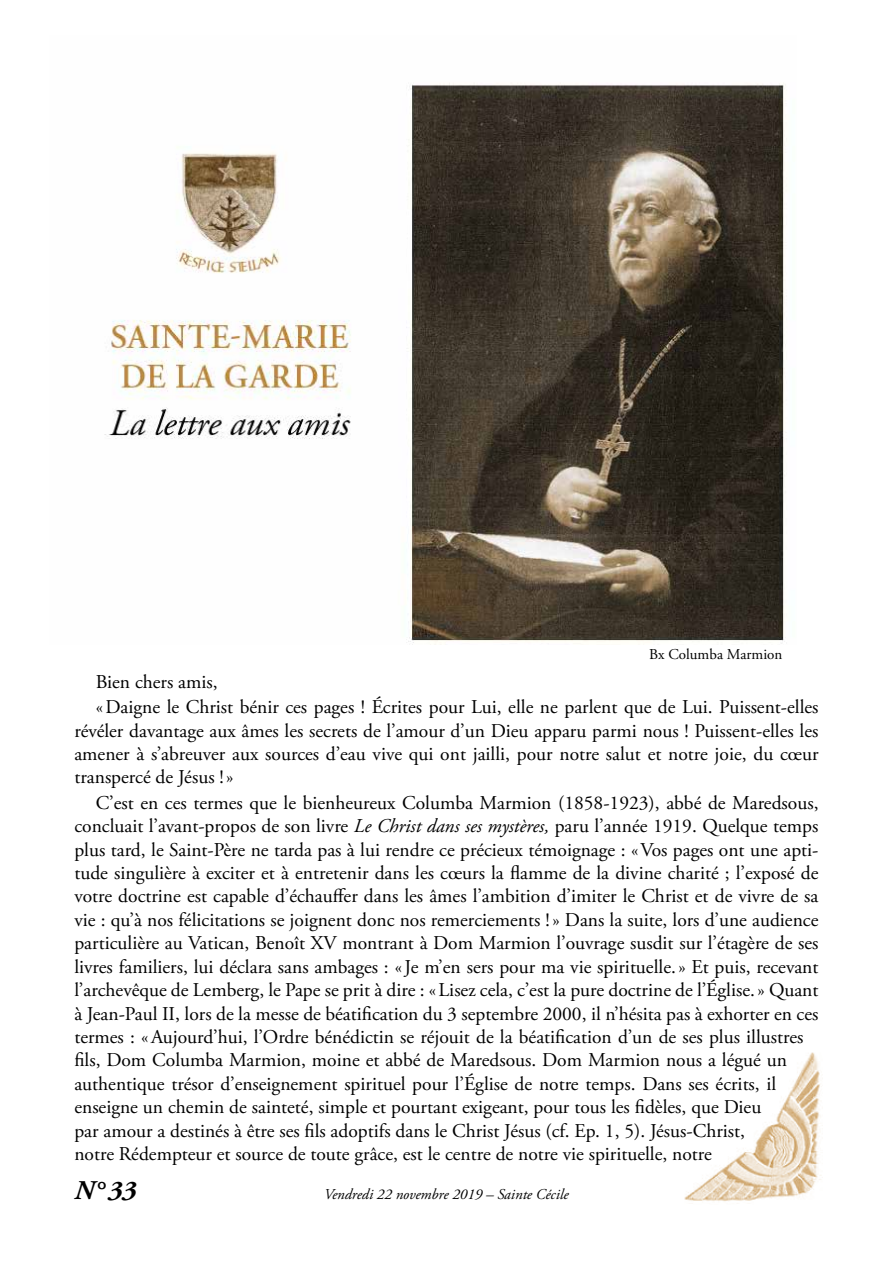
<style>
.page{position:relative;width:893px;height:1263px;background:#fff}
.page>*{position:absolute;margin:0;border:0;box-sizing:border-box;transform-origin:0 0}
.t1{font:italic 700 27px "Adobe Garamond Pro";color:#000}
.t2{font:19.5px/23.4px "Adobe Garamond Pro";color:#000}
.t3{font:italic 15px "Adobe Garamond Pro";color:#000}
.t4{font:15px "Adobe Garamond Pro";color:#000}
.s1{font-style:italic}
</style>
<div class="page">
<img style="left:684px;top:1052px;width:139px;height:150px">
<img style="left:104px;top:83px;width:683px;height:562px">
<p class="t4" style="left:649px;top:646px;width:135px">Bx Columba Marmion</p>
<p class="t2" style="left:96px;top:669px;width:724px;line-height:25.5px">Bien chers amis,<br>«Daigne le Christ bénir ces pages ! Écrites pour Lui, elle ne parlent que de Lui. Puissent-elles</p>
<p class="t2" style="left:74px;top:719px;width:746px;text-align:justify">révéler davantage aux âmes les secrets de l’amour d’un Dieu apparu parmi nous ! Puissent-elles les amener à s’abreuver aux sources d’eau vive qui ont jailli, pour notre salut et notre joie, du cœur transpercé de Jésus !»</p>
<p class="t2" style="left:74px;top:792px;width:746px;text-indent:21px">C’est en ces termes que le bienheureux Columba Marmion (1858-1923), abbé de Maredsous, concluait l’avant-propos de son livre <span class="s1">Le Christ dans ses mystères,</span> paru l’année 1919. Quelque temps plus tard, le Saint-Père ne tarda pas à lui rendre ce précieux témoignage : «Vos pages ont une apti&shy;tude singulière à exciter et à entretenir dans les cœurs la flamme de la divine charité ; l’exposé de votre doctrine est capable d’échauffer dans les âmes l’ambition d’imiter le Christ et de vivre de sa vie : qu’à nos félicitations se joignent donc nos remerciements !» Dans la suite, lors d’une audience particulière au Vatican, Benoît XV montrant à Dom Marmion l’ouvrage susdit sur l’étagère de ses livres familiers, lui déclara sans ambages : «Je m’en sers pour ma vie spirituelle.» Et puis, recevant l’archevêque de Lemberg, le Pape se prit à dire : «Lisez cela, c’est la pure doctrine de l’Église.» Quant à Jean-Paul II, lors de la messe de béatification du 3 septembre 2000, il n’hésita pas à exhorter en ces termes : «Aujourd’hui, l’Ordre bénédictin se réjouit de la béatification d’un de ses plus illustres fils, Dom Columba Marmion, moine et abbé de Maredsous. Dom Marmion nous a légué un authentique trésor d’enseignement spirituel pour l’Église de notre temps. Dans ses écrits, il enseigne un chemin de sainteté, simple et pourtant exigeant, pour tous les fidèles, que Dieu<br>par amour a destinés à être ses fils adoptifs dans le Christ Jésus (cf. Ep. 1, 5). Jésus-Christ,<br>notre Rédempteur et source de toute grâce, est le centre de notre vie spirituelle, notre</p>
<h1 class="t1" style="left:74px;top:1175px;width:63px">N°33</h1>
<p class="t3" style="left:324px;top:1185px;width:246px">Vendredi 22 novembre 2019 – Sainte Cécile</p>
</div>
